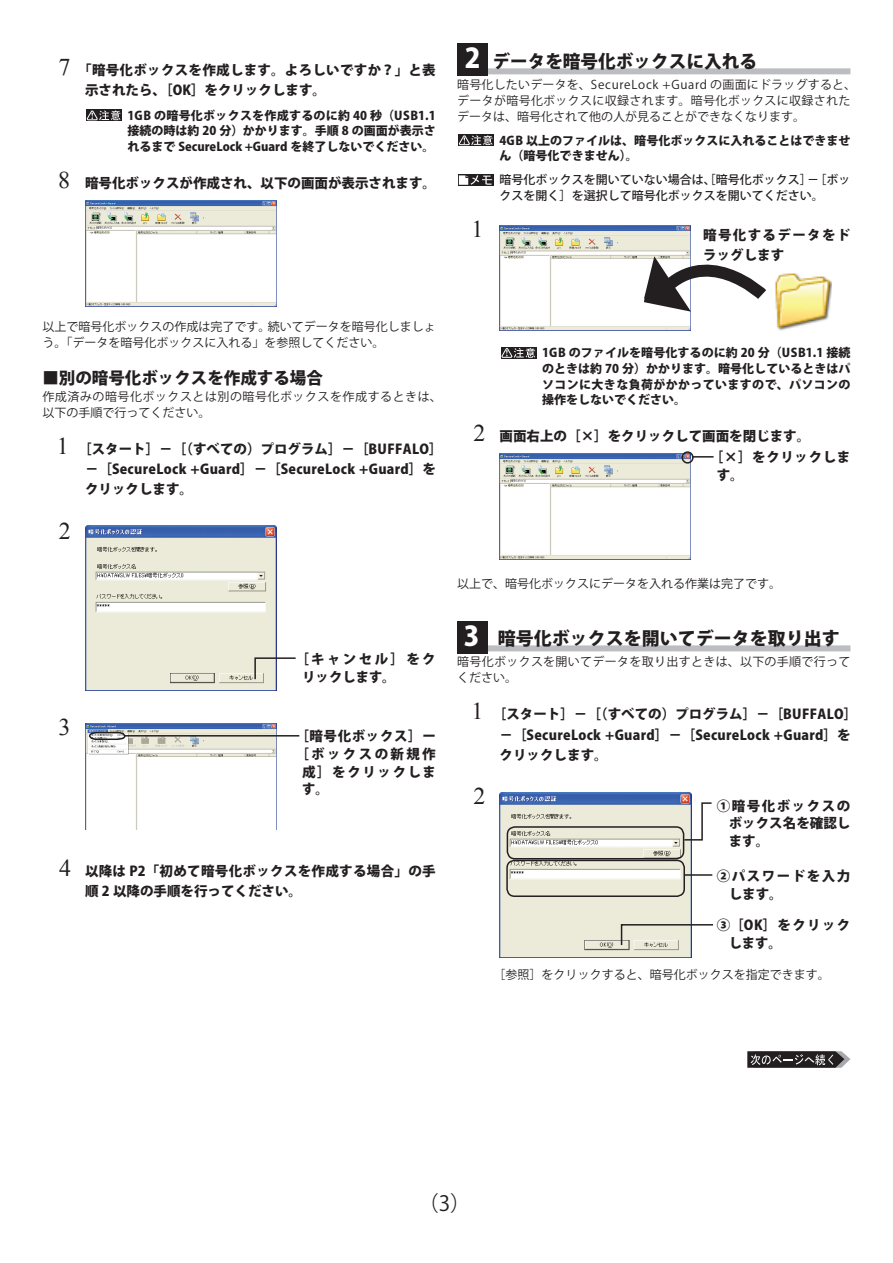
<style>
.page{position:relative;width:893px;height:1263px;background:#fff}
.page>*{position:absolute;margin:0;border:0;box-sizing:border-box;transform-origin:0 0}
.t1{font:800 27px "Koz Go Std";color:#fff}
._21_手順Num{font:24px "Times New Roman";color:#231f20}
.t2{font:21px "Koz Go Std";color:#231f20}
._05_中ﾀｲﾄﾙ{font:800 18px "Koz Go Std";color:#231f20}
._06_小ﾀｲﾄﾙ{font:800 16.5px "Koz Go Std";color:#231f20}
._21_手順{font:800 13.5px/20.2px "Koz Go Std";letter-spacing:.02em;color:#231f20}
._21_手順-2{font:800 13.5px "Koz Go Std";color:#231f20}
._21_手順-3{font:800 13.5px/20.2px "Koz Go Std";letter-spacing:.1em;color:#231f20}
._21_手順-4{font:800 13.5px/17.5px "Koz Go Std";letter-spacing:.045em;color:#231f20}
._21_手順-5{font:800 13.5px/17.5px "Koz Go Std";letter-spacing:.085em;color:#231f20}
._21_手順-6{font:800 13.5px/17.5px "Koz Go Std";letter-spacing:.115em;color:#231f20}
._21_手順-7{font:800 13.5px "Koz Go Std";letter-spacing:.175em;color:#231f20}
._21_手順-8{font:800 13.5px "Koz Go Std";letter-spacing:.12em;color:#231f20}
._04_大中ﾀｲﾄﾙﾘｰﾄﾞ{font:12px/15.6px "Koz Go Std";letter-spacing:.015em;color:#231f20}
._52_注意_手順下{font:800 12px/15.6px "Koz Go Std";color:#231f20;text-align:justify}
._52_ピクト{font:500 12px/15.6px "Koz Go Std";color:#231f20}
._04_大中ﾀｲﾄﾙﾘｰﾄﾞ-2{font:12px/15.6px "Koz Go Std";letter-spacing:.04em;color:#231f20}
._52_注意{font:800 12px/15.6px "Koz Go Std";color:#231f20}
._22_手順補足_下{font:12px "Koz Go Std";color:#231f20}
</style>
<div class="page">
<div style="left:457px;top:68px;width:393px;height:6px;background:#bcbdc0"></div>
<div style="left:457px;top:645px;width:393px;height:6px;background:#bcbdc0"></div>
<svg style="left:458px;top:135px;width:36px;height:11px"></svg>
<svg style="left:459px;top:135px;width:34px;height:10px"></svg>
<div style="left:458px;top:175px;width:36px;height:11px;background:#231f20"></div>
<svg style="left:459px;top:174px;width:33px;height:11px"></svg>
<img style="left:500px;top:225px;width:191px;height:106px">
<div style="left:501px;top:347px;width:36px;height:11px;background:#231f20"></div>
<svg style="left:502px;top:348px;width:33px;height:10px"></svg>
<img style="left:500px;top:454px;width:191px;height:106px">
<img style="left:500px;top:793px;width:191px;height:165px">
<svg style="left:747px;top:1051px;width:103px;height:17px;background:#504d4e"></svg>
<svg style="left:86px;top:110px;width:36px;height:11px"></svg>
<svg style="left:87px;top:110px;width:33px;height:11px"></svg>
<img style="left:85px;top:201px;width:191px;height:105px">
<img style="left:85px;top:525px;width:191px;height:165px">
<img style="left:85px;top:724px;width:191px;height:105px">
<svg style="left:254px;top:657px;width:42px;height:24px"></svg>
<hr style="left:125px;top:735px;width:174px;height:1px;background:#231f20">
<img style="left:775px;top:273px;width:56px;height:58px">
<svg style="left:639px;top:241px;width:127px;height:74px"></svg>
<div style="left:457px;top:43px;width:31px;height:32px;background:#231f20"></div>
<div style="left:457px;top:621px;width:31px;height:33px;background:#231f20"></div>
<svg style="left:88px;top:731px;width:38px;height:10px"></svg>
<div style="left:681px;top:451px;width:13px;height:13px;border:2px solid #231f20;border-radius:50%"></div>
<hr style="left:692px;top:456px;width:22px;height:2px;background:#231f20">
<div style="left:507px;top:826px;width:177px;height:33px;border:2px solid #231f20;border-radius:8px"></div>
<div style="left:506px;top:860px;width:179px;height:37px;border:2px solid #231f20;border-radius:8px"></div>
<hr style="left:685px;top:874px;width:27px;height:2px;background:#231f20">
<svg style="left:683px;top:802px;width:29px;height:39px"></svg>
<svg style="left:620px;top:923px;width:94px;height:23px"></svg>
<p class="_21_手順Num" style="left:59px;top:51px;width:13px">7</p>
<p class="_21_手順" style="left:85px;top:61px;width:352px;text-indent:-7px">「暗号化ボックスを作成します。よろしいですか？」と表示されたら、［OK］をクリックします。</p>
<p class="_52_注意_手順下" style="left:128px;top:108px;width:310px">1GB の暗号化ボックスを作成するのに約 40 秒（USB1.1接続の時は約 20 分）かかります。手順 8 の画面が表示されるまで SecureLock +Guard を終了しないでください。</p>
<p class="_21_手順Num" style="left:58px;top:164px;width:13px">8</p>
<p class="_21_手順-2" style="left:85px;top:174px;width:353px">暗号化ボックスが作成され、以下の画面が表示されます。</p>
<p class="t1" style="left:465px;top:40px;width:17px">2</p>
<p class="_05_中ﾀｲﾄﾙ" style="left:457px;top:50px;width:301px">　　データを暗号化ボックスに入れる</p>
<p class="_04_大中ﾀｲﾄﾙﾘｰﾄﾞ" style="left:457px;top:78px;width:401px">暗号化したいデータを、SecureLock +Guard の画面にドラッグすると、データが暗号化ボックスに収録されます。暗号化ボックスに収録されたデータは、暗号化されて他の人が見ることができなくなります。</p>
<p class="_52_注意" style="left:500px;top:133px;width:352px">4GB 以上のファイルは、暗号化ボックスに入れることはできません（暗号化できません）。</p>
<p class="_52_ピクト" style="left:500px;top:173px;width:352px">暗号化ボックスを開いていない場合は、［暗号化ボックス］－［ボックスを開く］を選択して暗号化ボックスを開いてください。</p>
<p class="_21_手順Num" style="left:471px;top:213px;width:13px">1</p>
<p class="_21_手順-3" style="left:703px;top:226px;width:149px">暗号化するデータをドラッグします</p>
<p class="_04_大中ﾀｲﾄﾙﾘｰﾄﾞ" style="left:42px;top:320px;width:395px">以上で暗号化ボックスの作成は完了です。続いてデータを暗号化しましょう。「データを暗号化ボックスに入れる」を参照してください。</p>
<p class="_06_小ﾀｲﾄﾙ" style="left:42px;top:367px;width:282px">■別の暗号化ボックスを作成する場合</p>
<p class="_04_大中ﾀｲﾄﾙﾘｰﾄﾞ-2" style="left:42px;top:389px;width:401px">作成済みの暗号化ボックスとは別の暗号化ボックスを作成するときは、以下の手順で行ってください。</p>
<p class="_21_手順Num" style="left:57px;top:430px;width:13px">1</p>
<p class="_21_手順" style="left:85px;top:440px;width:359px;text-indent:-7px">［スタート］－［（すべての）プログラム］－［BUFFALO］－［SecureLock +Guard］－［SecureLock +Guard］をクリックします。</p>
<p class="_21_手順Num" style="left:59px;top:515px;width:13px">2</p>
<p class="_21_手順Num" style="left:59px;top:711px;width:13px">3</p>
<p class="_21_手順-5" style="left:302px;top:651px;width:135px;text-indent:-7px">［キャンセル］をクリックします。</p>
<p class="_21_手順-4" style="left:295px;top:729px;width:142px">［暗号化ボックス］ー</p>
<p class="_21_手順-7" style="left:295px;top:745px;width:142px">［ボックスの新規作</p>
<p class="_21_手順-8" style="left:302px;top:763px;width:135px">成］をクリックしま</p>
<p class="_21_手順" style="left:302px;top:780px;width:28px">す。</p>
<p class="_21_手順Num" style="left:59px;top:851px;width:13px">4</p>
<p class="_21_手順" style="left:85px;top:862px;width:352px">以降は P2「初めて暗号化ボックスを作成する場合」の手順 2 以降の手順を行ってください。</p>
<p class="_52_注意_手順下" style="left:542px;top:346px;width:310px">1GB のファイルを暗号化するのに約 20 分（USB1.1 接続のときは約 70 分）かかります。暗号化しているときはパソコンに大きな負荷がかかっていますので、パソコンの操作をしないでください。</p>
<p class="_21_手順Num" style="left:474px;top:417px;width:13px">2</p>
<p class="_21_手順-2" style="left:500px;top:428px;width:312px">画面右上の［×］をクリックして画面を閉じます。</p>
<p class="_21_手順-4" style="left:717px;top:449px;width:135px;text-indent:-7px">［×］をクリックします。</p>
<p class="_04_大中ﾀｲﾄﾙﾘｰﾄﾞ" style="left:457px;top:576px;width:325px">以上で、暗号化ボックスにデータを入れる作業は完了です。</p>
<p class="t1" style="left:464px;top:619px;width:17px">3</p>
<p class="_05_中ﾀｲﾄﾙ" style="left:498px;top:627px;width:343px">暗号化ボックスを開いてデータを取り出す</p>
<p class="_04_大中ﾀｲﾄﾙﾘｰﾄﾞ" style="left:457px;top:655px;width:395px">暗号化ボックスを開いてデータを取り出すときは、以下の手順で行ってください。</p>
<p class="_21_手順Num" style="left:471px;top:695px;width:13px">1</p>
<p class="_21_手順" style="left:500px;top:705px;width:359px;text-indent:-7px">［スタート］－［（すべての）プログラム］－［BUFFALO］－［SecureLock +Guard］－［SecureLock +Guard］をクリックします。</p>
<p class="_21_手順Num" style="left:474px;top:780px;width:13px">2</p>
<p class="_05_中ﾀｲﾄﾙ" style="left:457px;top:627px;width:19px">　</p>
<p class="_21_手順" style="left:729px;top:798px;width:123px;line-height:17.5px;text-align:justify;text-indent:-12px">①暗号化ボックスのボックス名を確認します。</p>
<p class="_21_手順-6" style="left:729px;top:868px;width:123px;text-indent:-12px">②パスワードを入力します。</p>
<p class="_21_手順-3" style="left:729px;top:917px;width:123px;line-height:17.5px;text-indent:-12px">③［OK］をクリックします。</p>
<p class="_22_手順補足_下" style="left:494px;top:967px;width:337px">［参照］をクリックすると、暗号化ボックスを指定できます。</p>
<p class="t2" style="left:418px;top:1190px;width:55px">（3）</p>
</div>
